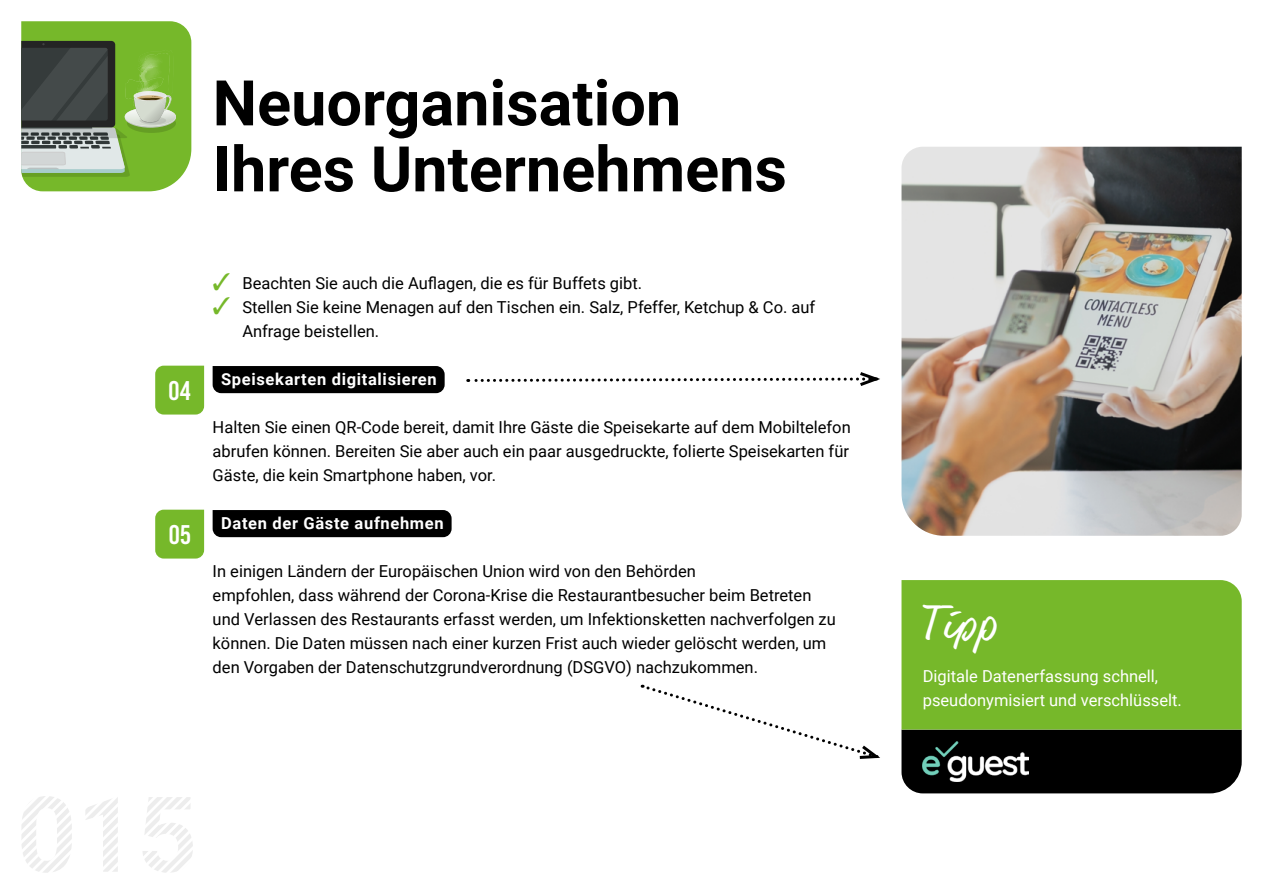
<style>
.page{position:relative;width:1263px;height:893px;background:#fff}
.page>*{position:absolute;margin:0;border:0;box-sizing:border-box;transform-origin:0 0}
.Kapitel_ohne_Funktio{font:700 63px/66px "Roboto";color:#000}
.Tipp{font:43.5px "dear Joe 6";color:#fff}
.t1{font:27px "Bebas Kai";color:#fff}
.Copy{font:16.5px/24px "Roboto";color:#000}
.Copy_Tipp{font:16.5px/24px "Roboto";color:#fff}
.Zwischentitel{font:700 16.5px "Roboto";letter-spacing:.04em;color:#fff}
.s1{color:#76b82a}
</style>
<div class="page">
<div style="left:213px;top:366px;width:232px;height:27px;background:#000"></div>
<div style="left:213px;top:510px;width:239px;height:27px;background:#000"></div>
<div style="left:155px;top:366px;width:49px;height:49px;background:#76b82a"></div>
<div style="left:155px;top:510px;width:49px;height:49px;background:#76b82a"></div>
<svg style="left:468px;top:372px;width:412px;height:14px"></svg>
<svg style="left:641px;top:684px;width:239px;height:75px"></svg>
<img style="left:901px;top:147px;width:341px;height:389px">
<div style="left:901px;top:730px;width:341px;height:63px;background:#000"></div>
<div style="left:901px;top:580px;width:341px;height:150px;background:#76b82a"></div>
<img style="left:923px;top:741px;width:105px;height:41px">
<svg style="left:21px;top:21px;width:170px;height:170px;background:#749752"></svg>
<p class="Kapitel_ohne_Funktio" style="left:213px;top:68px;width:576px">Neuorganisation<br>Ihres Unternehmens</p>
<p class="t1" style="left:168px;top:376px;width:24px">04</p>
<p class="t1" style="left:168px;top:520px;width:24px">05</p>
<p class="Copy" style="left:213px;top:270px;width:431px"><span class="s1">✓</span> Beachten Sie auch die Auflagen, die es für Buffets gibt.</p>
<p class="Copy" style="left:242px;top:294px;width:574px;text-indent:-30px"><span class="s1">✓</span> Stellen Sie keine Menagen auf den Tischen ein. Salz, Pfeffer, Ketchup &amp; Co. auf<br>Anfrage beistellen.</p>
<p class="Zwischentitel" style="left:221px;top:367px;width:217px">Speisekarten digitalisieren</p>
<p class="Copy" style="left:213px;top:414px;width:640px;text-align:justify">Halten Sie einen QR-Code bereit, damit Ihre Gäste die Speisekarte auf dem Mobiltelefon abrufen können. Bereiten Sie aber auch ein paar ausgedruckte, folierte Speisekarten für Gäste, die kein Smartphone haben, vor.</p>
<p class="Zwischentitel" style="left:221px;top:511px;width:224px">Daten der Gäste aufnehmen</p>
<p class="Copy" style="left:213px;top:558px;width:625px">In einigen Ländern der Europäischen Union wird von den Behörden<br>empfohlen, dass während der Corona-Krise die Restaurantbesucher beim Betreten und Verlassen des Restaurants erfasst werden, um Infektionsketten nachverfolgen zu können. Die Daten müssen nach einer kurzen Frist auch wieder gelöscht werden, um den Vorgaben der Datenschutzgrundverordnung (DSGVO) nachzukommen.</p>
<p class="Tipp" style="left:923px;top:597px;width:78px">Tipp</p>
<p class="Copy_Tipp" style="left:923px;top:663px;width:261px">Digitale Datenerfassung schnell, pseudonymisiert und verschlüsselt.</p>
</div>
